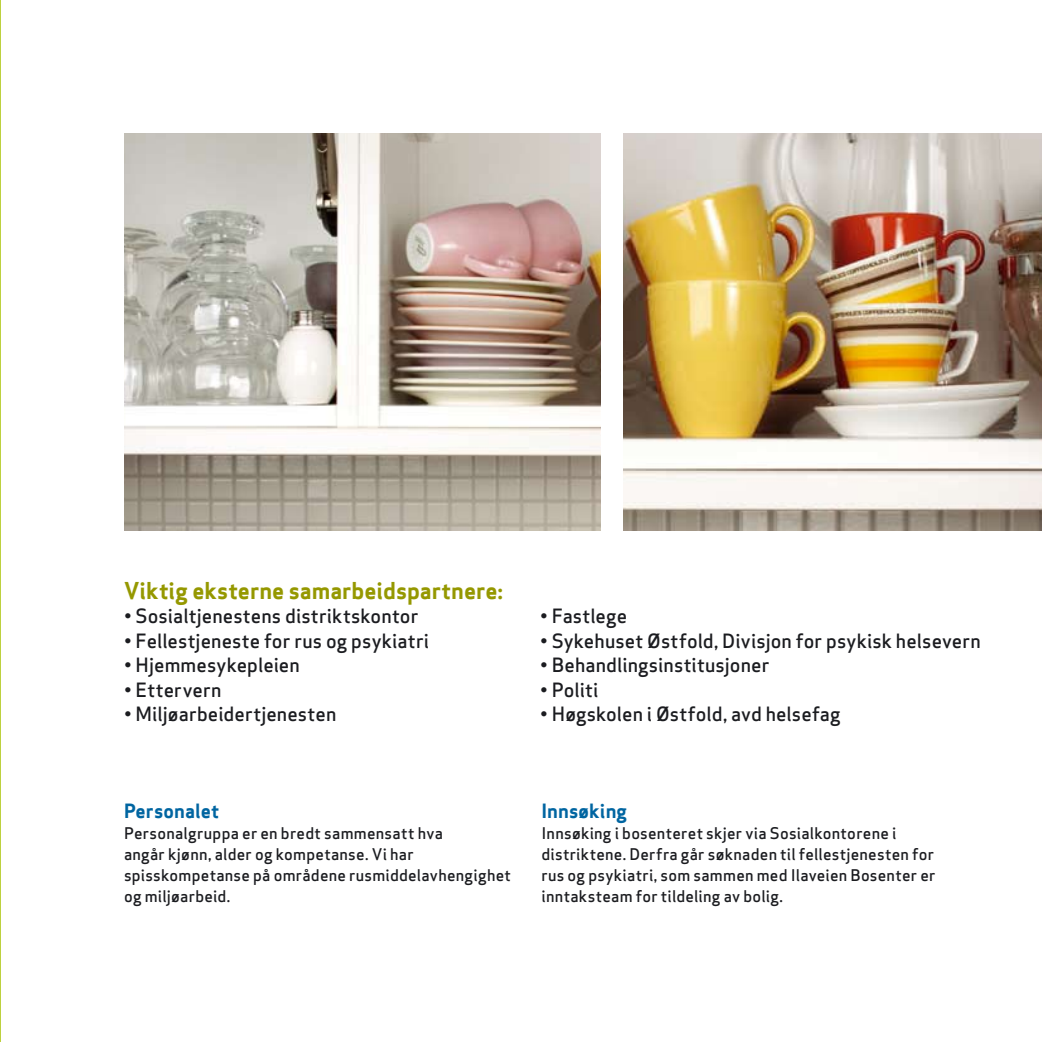
<style>
.page{position:relative;width:1042px;height:1042px;background:#fff}
.page>*{position:absolute;margin:0;border:0;box-sizing:border-box;transform-origin:0 0}
.t1{font:22.75px "Apex Sans Bold T";color:#959800}
.t2{font:19.25px "Apex Sans Medium T";letter-spacing:.005em;color:#1b1c20}
.t3{font:19.25px "Apex Sans Bold T";letter-spacing:.005em;color:#0065a1}
.t4{font:15.75px/21px "Apex Sans Medium T";letter-spacing:.015em;color:#1b1c20}
</style>
<div class="page">
<hr style="left:0;top:0;width:1px;height:1042px;background:#bdd13f">
<img style="left:623px;top:134px;width:419px;height:397px">
<img style="left:124px;top:134px;width:476px;height:397px">
<h1 class="t1" style="left:124px;top:575px;width:380px">Viktig eksterne samarbeidspartnere:</h1>
<p class="t2" style="left:124px;top:603px;width:296px">• Sosialtjenestens distriktskontor</p>
<p class="t2" style="left:124px;top:628px;width:307px">• Fellestjeneste for rus og psykiatri</p>
<p class="t2" style="left:124px;top:652px;width:177px">• Hjemmesykepleien</p>
<p class="t2" style="left:124px;top:677px;width:99px">• Ettervern</p>
<p class="t2" style="left:124px;top:701px;width:214px">• Miljøarbeidertjenesten</p>
<p class="t3" style="left:124px;top:798px;width:97px">Personalet</p>
<p class="t4" style="left:124px;top:822px;width:388px">Personalgruppa er en bredt sammensatt hva<br>angår kjønn, alder og kompetanse. Vi har spisskompetanse på områdene rus-middelavhengighet og miljøarbeid.</p>
<p class="t2" style="left:540px;top:603px;width:88px">• Fastlege</p>
<p class="t2" style="left:540px;top:628px;width:442px">• Sykehuset Østfold, Divisjon for psykisk helsevern</p>
<p class="t2" style="left:540px;top:652px;width:231px">• Behandlingsinstitusjoner</p>
<p class="t2" style="left:540px;top:677px;width:60px">• Politi</p>
<p class="t2" style="left:540px;top:701px;width:302px">• Høgskolen i Østfold, avd helsefag</p>
<p class="t3" style="left:541px;top:798px;width:87px">Innsøking</p>
<p class="t4" style="left:541px;top:822px;width:396px">Innsøking i bosenteret skjer via Sosialkontorene i distriktene. Derfra går søknaden til fellestjenesten for rus og psykiatri, som sammen med Ilaveien Bosenter er inntaksteam for tildeling av bolig.</p>
</div>
